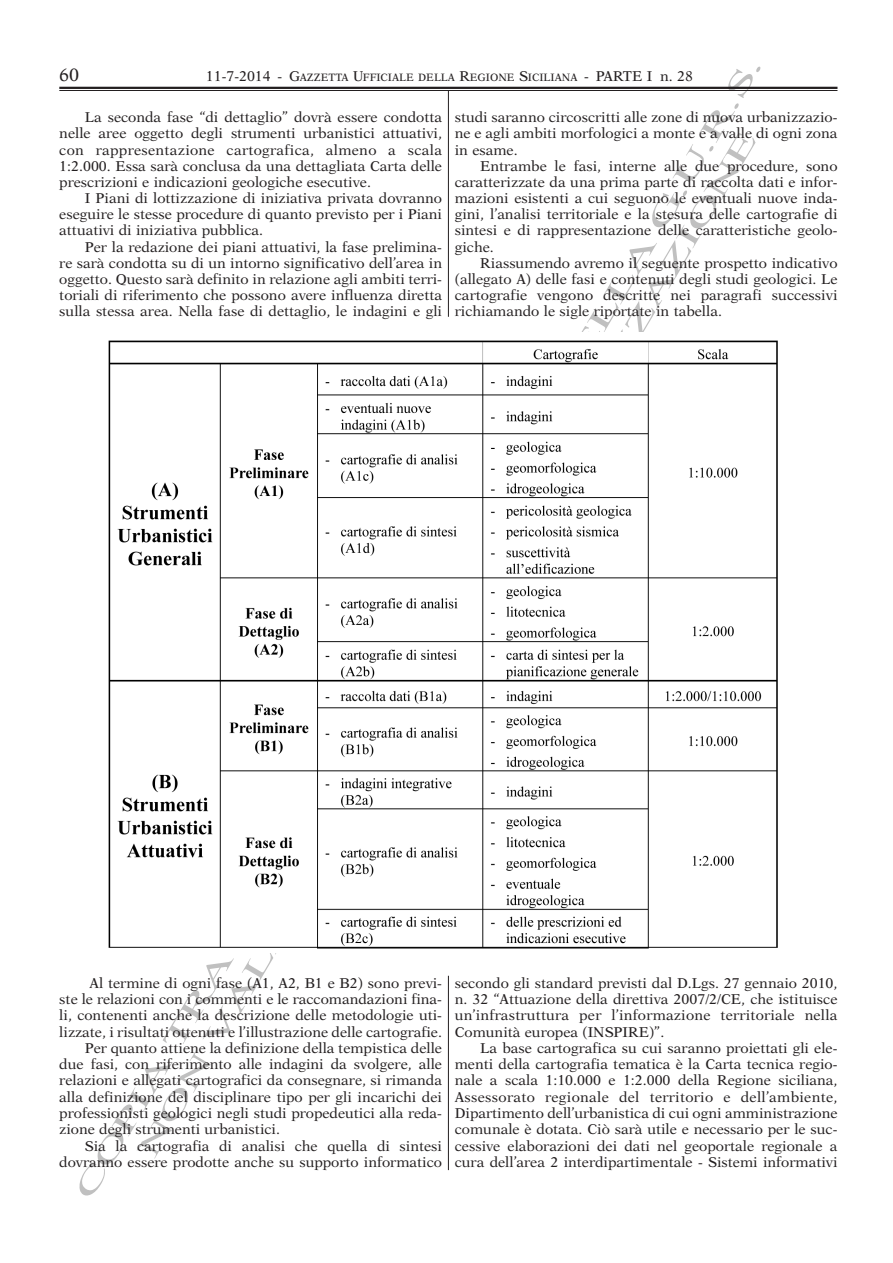
<style>
.page{position:relative;width:893px;height:1263px;background:#fff}
.page>*{position:absolute;margin:0;border:0;box-sizing:border-box;transform-origin:0 0}
.t1{font:18px "New Aster";color:#231f20}
.t2{font:14.25px/16.2px "New Aster";color:#231f20;text-align:justify}
.t3{font:10.65px "New Aster";color:#231f20}
.s1{font-size:14.25px}
</style>
<div class="page">
<hr style="left:59px;top:87px;width:778px;height:2px;background:#231f20">
<hr style="left:59px;top:90px;width:778px;height:1px;background:#231f20">
<hr style="left:448px;top:90px;width:1px;height:227px;background:#231f20">
<img style="left:108px;top:340px;width:670px;height:609px">
<hr style="left:448px;top:976px;width:1px;height:194px;background:#231f20">
<p class="t1" style="left:59px;top:67px;width:22px">60</p>
<p class="t3" style="left:206px;top:72px;width:489px"><span class="s1">11-7-2014 - G</span>AZZETTA <span class="s1">U</span>FFICIALE DELLA <span class="s1">R</span>EGIONE <span class="s1">S</span>ICILIANA <span class="s1">- PARTE I n. 28</span></p>
<p class="t2" style="left:59px;top:110px;width:384px;text-indent:26px">La seconda fase “di dettaglio” dovrà essere condotta nelle aree oggetto degli strumenti urbanistici attuativi, con rappresentazione cartografica, almeno a scala 1:2.000. Essa sarà conclusa da una dettagliata Carta delle prescrizioni e indicazioni geologiche esecutive.</p>
<p class="t2" style="left:59px;top:191px;width:384px;text-indent:26px">I Piani di lottizzazione di iniziativa privata dovranno eseguire le stesse procedure di quanto previsto per i Piani attuativi di iniziativa pubblica.</p>
<p class="t2" style="left:59px;top:240px;width:384px;text-indent:26px">Per la redazione dei piani attuativi, la fase prelimina&shy;re sarà condotta su di un intorno significativo dell’area in oggetto. Questo sarà definito in relazione agli ambiti terri&shy;toriali di riferimento che possono avere influenza diretta sulla stessa area. Nella fase di dettaglio, le indagini e gli</p>
<p class="t2" style="left:455px;top:110px;width:384px">studi saranno circoscritti alle zone di nuova urbanizzazio&shy;ne e agli ambiti morfologici a monte e a valle di ogni zona in esame.</p>
<p class="t2" style="left:455px;top:159px;width:384px;text-indent:26px">Entrambe le fasi, interne alle due procedure, sono caratterizzate da una prima parte di raccolta dati e infor&shy;mazioni esistenti a cui seguono le eventuali nuove inda&shy;gini, l’analisi territoriale e la stesura delle cartografie di sintesi e di rappresentazione delle caratteristiche geolo&shy;giche.</p>
<p class="t2" style="left:455px;top:256px;width:384px;text-indent:26px">Riassumendo avremo il seguente prospetto indicativo (allegato A) delle fasi e contenuti degli studi geologici. Le cartografie vengono descritte nei paragrafi successivi richiamando le sigle riportate in tabella.</p>
<p class="t2" style="left:90px;top:976px;width:354px">Al termine di ogni fase (A1, A2, B1 e B2) sono previ-</p>
<p class="t2" style="left:59px;top:992px;width:384px">ste le relazioni con i commenti e le raccomandazioni fina-</p>
<p class="t2" style="left:59px;top:1008px;width:384px">li, contenenti anche la descrizione delle metodologie uti-</p>
<p class="t2" style="left:59px;top:1024px;width:384px">lizzate, i risultati ottenuti e l’illustrazione delle cartografie.</p>
<p class="t2" style="left:85px;top:1041px;width:359px">Per quanto attiene la definizione della tempistica delle</p>
<p class="t2" style="left:59px;top:1057px;width:384px">due fasi, con riferimento alle indagini da svolgere, alle</p>
<p class="t2" style="left:59px;top:1073px;width:384px">relazioni e allegati cartografici da consegnare, si rimanda</p>
<p class="t2" style="left:59px;top:1090px;width:384px">alla definizione del disciplinare tipo per gli incarichi dei</p>
<p class="t2" style="left:59px;top:1106px;width:384px">professionisti geologici negli studi propedeutici alla reda-</p>
<p class="t2" style="left:59px;top:1122px;width:222px">zione degli strumenti urbanistici.</p>
<p class="t2" style="left:85px;top:1138px;width:359px">Sia la cartografia di analisi che quella di sintesi</p>
<p class="t2" style="left:59px;top:1155px;width:384px">dovranno essere prodotte anche su supporto informatico</p>
<p class="t2" style="left:455px;top:976px;width:384px">secondo gli standard previsti dal D.Lgs. 27 gennaio 2010, n. 32 “Attuazione della direttiva 2007/2/CE, che istituisce un’infrastruttura per l’informazione territoriale nella Comunità europea (INSPIRE)”.</p>
<p class="t2" style="left:455px;top:1041px;width:384px;text-indent:26px">La base cartografica su cui saranno proiettati gli ele&shy;menti della cartografia tematica è la Carta tecnica regio&shy;nale a scala 1:10.000 e 1:2.000 della Regione siciliana, Assessorato regionale del territorio e dell’ambiente, Dipartimento dell’urbanistica di cui ogni amministrazione comunale è dotata. Ciò sarà utile e necessario per le suc&shy;cessive elaborazioni dei dati nel geoportale regionale a cura dell’area 2 interdipartimentale - Sistemi informativi</p>
</div>
